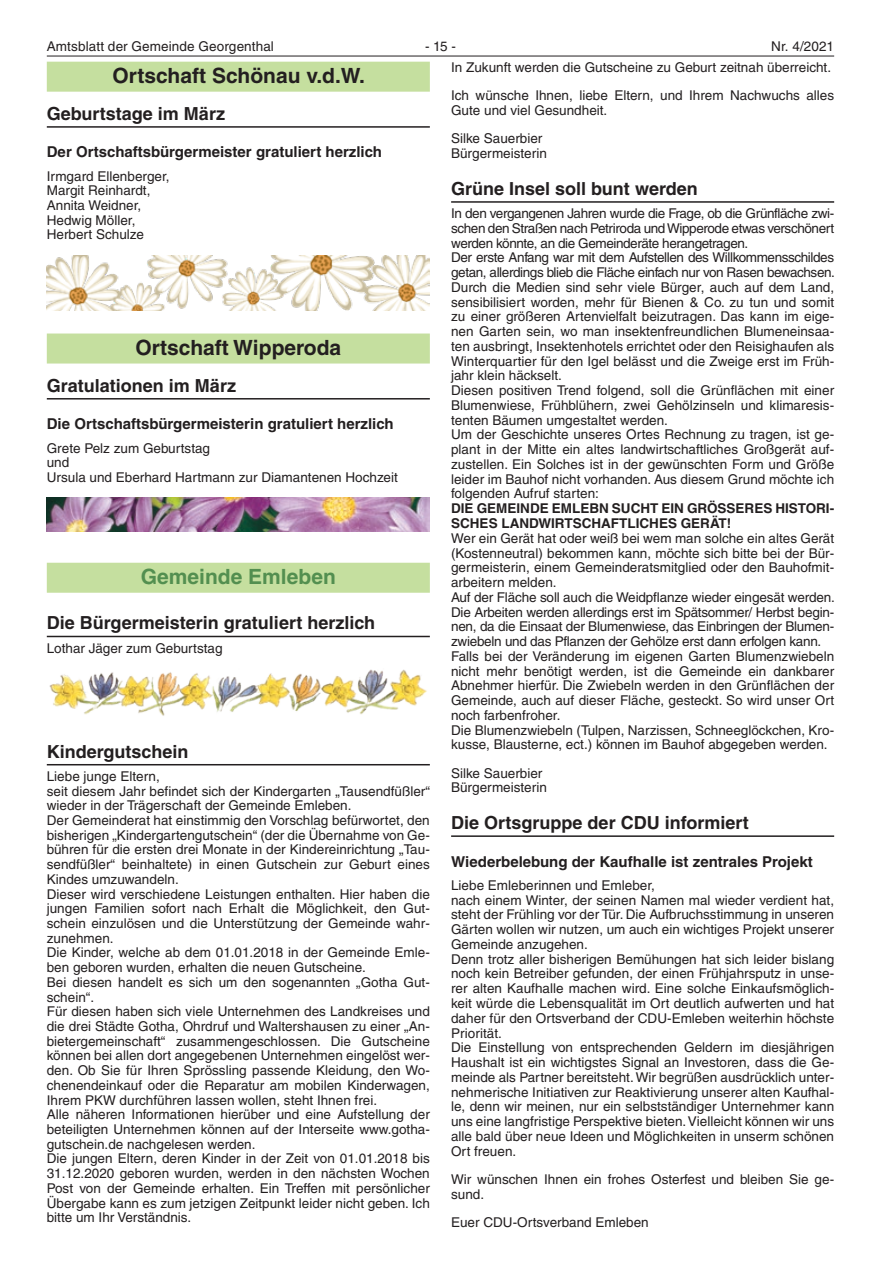
<style>
.page{position:relative;width:881px;height:1263px;background:#fff}
.page>*{position:absolute;margin:0;border:0;box-sizing:border-box;transform-origin:0 0}
.Negativbalken{font:700 21px "Helvetica LT";color:#231f20}
.Rasterbalken{font:700 21px "Helvetica LT";color:#538f50}
.Überschrift{font:700 18px "Helvetica LT";color:#231f20}
.Zwischenüberschrift{font:700 15px "Helvetica LT";color:#231f20}
.t1{font:13.5px/14.7px "Helvetica LT";color:#231f20;text-align:justify}
.t2{font:13.5px/14.7px "Helvetica LT";letter-spacing:-.03em;color:#231f20}
.t3{font:700 13.5px/14.7px "Helvetica LT";color:#231f20}
</style>
<div class="page">
<hr style="left:47px;top:56px;width:786px;height:1px;background:#231f20">
<hr style="left:451px;top:201px;width:382px;height:2px;background:#231f20">
<hr style="left:451px;top:835px;width:382px;height:2px;background:#231f20">
<div style="left:47px;top:62px;width:382px;height:30px;background:#c5df9f"></div>
<hr style="left:47px;top:126px;width:382px;height:2px;background:#231f20">
<div style="left:47px;top:333px;width:382px;height:30px;background:#c5df9f"></div>
<hr style="left:47px;top:398px;width:382px;height:1px;background:#231f20">
<div style="left:47px;top:563px;width:382px;height:30px;background:#c5df9f"></div>
<hr style="left:47px;top:636px;width:382px;height:1px;background:#231f20">
<hr style="left:47px;top:764px;width:382px;height:1px;background:#231f20">
<img style="left:47px;top:255px;width:382px;height:56px">
<img style="left:47px;top:498px;width:382px;height:33px">
<img style="left:49px;top:669px;width:378px;height:47px">
<p class="t1" style="left:47px;top:39px;width:228px">Amtsblatt der Gemeinde Georgenthal</p>
<p class="t1" style="left:425px;top:39px;width:32px">- 15 -</p>
<p class="t1" style="left:451px;top:35px;width:384px;line-height:21.3px;text-align:right">Nr. 4/2021<br>In Zukunft werden die Gutscheine zu Geburt zeitnah überreicht.</p>
<p class="t1" style="left:451px;top:88px;width:384px">Ich wünsche Ihnen, liebe Eltern, und Ihrem Nachwuchs alles<br>Gute und viel Gesundheit.</p>
<p class="t1" style="left:451px;top:131px;width:93px">Silke Sauerbier</p>
<p class="t1" style="left:451px;top:146px;width:97px">Bürgermeisterin</p>
<p class="Überschrift" style="left:451px;top:177px;width:248px">Grüne Insel soll bunt werden</p>
<p class="t1" style="left:451px;top:206px;width:384px">In den vergangenen Jahren wurde die Frage, ob die Grünfläche zwi&shy;schen den Straßen nach Petriroda und Wipperode etwas verschönert werden könnte, an die Gemeinderäte herangetragen.</p>
<p class="t2" style="left:451px;top:250px;width:385px">Der erste Anfang war mit dem Aufstellen des Willkommensschildes getan, allerdings blieb die Fläche einfach nur von Rasen bewachsen.</p>
<p class="t1" style="left:451px;top:280px;width:384px">Durch die Medien sind sehr viele Bürger, auch auf dem Land, sensibilisiert worden, mehr für Bienen &amp; Co. zu tun und somit zu einer größeren Artenvielfalt beizutragen. Das kann im eige&shy;nen Garten sein, wo man insektenfreundlichen Blumeneinsaa&shy;ten ausbringt, Insektenhotels errichtet oder den Reisighaufen als Winterquartier für den Igel belässt und die Zweige erst im Früh&shy;jahr klein häckselt.</p>
<p class="t1" style="left:451px;top:383px;width:384px">Diesen positiven Trend folgend, soll die Grünflächen mit einer Blumenwiese, Frühblühern, zwei Gehölzinseln und klimaresis&shy;tenten Bäumen umgestaltet werden.</p>
<p class="t1" style="left:451px;top:427px;width:384px">Um der Geschichte unseres Ortes Rechnung zu tragen, ist ge&shy;plant in der Mitte ein altes landwirtschaftliches Großgerät auf&shy;zustellen. Ein Solches ist in der gewünschten Form und Größe leider im Bauhof nicht vorhanden. Aus diesem Grund möchte ich folgenden Aufruf starten:</p>
<p class="t3" style="left:451px;top:501px;width:384px">DIE GEMEINDE EMLEBN SUCHT EIN GRÖSSERES HISTORI-<br>SCHES LANDWIRTSCHAFTLICHES GERÄT!</p>
<p class="t1" style="left:451px;top:531px;width:384px">Wer ein Gerät hat oder weiß bei wem man solche ein altes Gerät (Kostenneutral) bekommen kann, möchte sich bitte bei der Bür&shy;germeisterin, einem Gemeinderatsmitglied oder den Bauhofmit&shy;arbeitern melden.</p>
<p class="t1" style="left:451px;top:590px;width:385px">Auf der Fläche soll auch die Weidpflanze wieder eingesät werden.</p>
<p class="t1" style="left:451px;top:604px;width:384px">Die Arbeiten werden allerdings erst im Spätsommer/ Herbst begin&shy;nen, da die Einsaat der Blumenwiese, das Einbringen der Blumen&shy;zwiebeln und das Pflanzen der Gehölze erst dann erfolgen kann.</p>
<p class="t1" style="left:451px;top:649px;width:384px">Falls bei der Veränderung im eigenen Garten Blumenzwiebeln nicht mehr benötigt werden, ist die Gemeinde ein dankbarer Abnehmer hierfür. Die Zwiebeln werden in den Grünflächen der Gemeinde, auch auf dieser Fläche, gesteckt. So wird unser Ort noch farbenfroher.</p>
<p class="t1" style="left:451px;top:722px;width:384px">Die Blumenzwiebeln (Tulpen, Narzissen, Schneeglöckchen, Kro&shy;kusse, Blausterne, ect.) können im Bauhof abgegeben werden.</p>
<p class="t1" style="left:451px;top:765px;width:93px">Silke Sauerbier</p>
<p class="t1" style="left:451px;top:780px;width:97px">Bürgermeisterin</p>
<p class="Überschrift" style="left:451px;top:812px;width:299px">Die Ortsgruppe der CDU informiert</p>
<p class="Zwischenüberschrift" style="left:451px;top:852px;width:363px">Wiederbelebung der Kaufhalle ist zentrales Projekt</p>
<p class="t1" style="left:451px;top:878px;width:205px">Liebe Emleberinnen und Emleber,</p>
<p class="t1" style="left:451px;top:892px;width:384px">nach einem Winter, der seinen Namen mal wieder verdient hat, steht der Frühling vor der Tür. Die Aufbruchsstimmung in unseren Gärten wollen wir nutzen, um auch ein wichtiges Projekt unserer Gemeinde anzugehen.</p>
<p class="t1" style="left:451px;top:951px;width:384px">Denn trotz aller bisherigen Bemühungen hat sich leider bislang noch kein Betreiber gefunden, der einen Frühjahrsputz in unse&shy;rer alten Kaufhalle machen wird. Eine solche Einkaufsmöglich&shy;keit würde die Lebensqualität im Ort deutlich aufwerten und hat daher für den Ortsverband der CDU-Emleben weiterhin höchste Priorität.</p>
<p class="t1" style="left:451px;top:1040px;width:384px">Die Einstellung von entsprechenden Geldern im diesjährigen Haushalt ist ein wichtigstes Signal an Investoren, dass die Ge&shy;meinde als Partner bereitsteht. Wir begrüßen ausdrücklich unter&shy;nehmerische Initiativen zur Reaktivierung unserer alten Kaufhal&shy;le, denn wir meinen, nur ein selbstständiger Unternehmer kann uns eine langfristige Perspektive bieten. Vielleicht können wir uns alle bald über neue Ideen und Möglichkeiten in unserm schönen Ort freuen.</p>
<p class="t1" style="left:451px;top:1172px;width:384px">Wir wünschen Ihnen ein frohes Osterfest und bleiben Sie ge&shy;sund.</p>
<p class="t1" style="left:451px;top:1215px;width:199px">Euer CDU-Ortsverband Emleben</p>
<p class="Negativbalken" style="left:112px;top:63px;width:254px">Ortschaft Schönau v.d.W.</p>
<p class="Überschrift" style="left:47px;top:102px;width:180px">Geburtstage im März</p>
<p class="Zwischenüberschrift" style="left:47px;top:143px;width:337px">Der Ortschaftsbürgermeister gratuliert herzlich</p>
<p class="t1" style="left:47px;top:168px;width:124px">Irmgard Ellenberger,</p>
<p class="t1" style="left:47px;top:183px;width:105px">Margit Reinhardt,</p>
<p class="t1" style="left:47px;top:198px;width:96px">Annita Weidner,</p>
<p class="t1" style="left:47px;top:213px;width:90px">Hedwig Möller,</p>
<p class="t1" style="left:47px;top:227px;width:99px">Herbert Schulze</p>
<p class="Negativbalken" style="left:135px;top:335px;width:207px">Ortschaft Wipperoda</p>
<p class="Überschrift" style="left:47px;top:374px;width:191px">Gratulationen im März</p>
<p class="Zwischenüberschrift" style="left:47px;top:415px;width:348px">Die Ortschaftsbürgermeisterin gratuliert herzlich</p>
<p class="t1" style="left:47px;top:440px;width:165px">Grete Pelz zum Geburtstag</p>
<p class="t1" style="left:47px;top:455px;width:24px">und</p>
<p class="t1" style="left:47px;top:470px;width:352px">Ursula und Eberhard Hartmann zur Diamantenen Hochzeit</p>
<p class="Rasterbalken" style="left:141px;top:564px;width:196px">Gemeinde Emleben</p>
<p class="Überschrift" style="left:47px;top:612px;width:330px">Die Bürgermeisterin gratuliert herzlich</p>
<p class="t1" style="left:47px;top:640px;width:177px">Lothar Jäger zum Geburtstag</p>
<p class="Überschrift" style="left:47px;top:740px;width:143px">Kindergutschein</p>
<p class="t1" style="left:47px;top:769px;width:114px">Liebe junge Eltern,</p>
<p class="t1" style="left:47px;top:783px;width:384px">seit diesem Jahr befindet sich der Kindergarten „Tausendfüßler“ wieder in der Trägerschaft der Gemeinde Emleben.</p>
<p class="t1" style="left:47px;top:813px;width:384px">Der Gemeinderat hat einstimmig den Vorschlag befürwortet, den bisherigen „Kindergartengutschein“ (der die Übernahme von Ge&shy;bühren für die ersten drei Monate in der Kindereinrichtung „Tau&shy;sendfüßler“ beinhaltete) in einen Gutschein zur Geburt eines Kindes umzuwandeln.</p>
<p class="t1" style="left:47px;top:886px;width:384px">Dieser wird verschiedene Leistungen enthalten. Hier haben die jungen Familien sofort nach Erhalt die Möglichkeit, den Gut&shy;schein einzulösen und die Unterstützung der Gemeinde wahr&shy;zunehmen.</p>
<p class="t1" style="left:47px;top:945px;width:384px">Die Kinder, welche ab dem 01.01.2018 in der Gemeinde Emle&shy;ben geboren wurden, erhalten die neuen Gutscheine.</p>
<p class="t1" style="left:47px;top:975px;width:384px">Bei diesen handelt es sich um den sogenannten „Gotha Gut&shy;schein“.</p>
<p class="t1" style="left:47px;top:1004px;width:384px">Für diesen haben sich viele Unternehmen des Landkreises und die drei Städte Gotha, Ohrdruf und Waltershausen zu einer „An&shy;bietergemeinschaft“ zusammengeschlossen. Die Gutscheine können bei allen dort angegebenen Unternehmen eingelöst wer&shy;den. Ob Sie für Ihren Sprössling passende Kleidung, den Wo&shy;chenendeinkauf oder die Reparatur am mobilen Kinderwagen, Ihrem PKW durchführen lassen wollen, steht Ihnen frei.</p>
<p class="t1" style="left:47px;top:1107px;width:384px">Alle näheren Informationen hierüber und eine Aufstellung der beteiligten Unternehmen können auf der Interseite www.gotha&shy;gutschein.de nachgelesen werden.</p>
<p class="t1" style="left:47px;top:1151px;width:384px">Die jungen Eltern, deren Kinder in der Zeit von 01.01.2018 bis 31.12.2020 geboren wurden, werden in den nächsten Wochen Post von der Gemeinde erhalten. Ein Treffen mit persönlicher Übergabe kann es zum jetzigen Zeitpunkt leider nicht geben. Ich bitte um Ihr Verständnis.</p>
</div>
